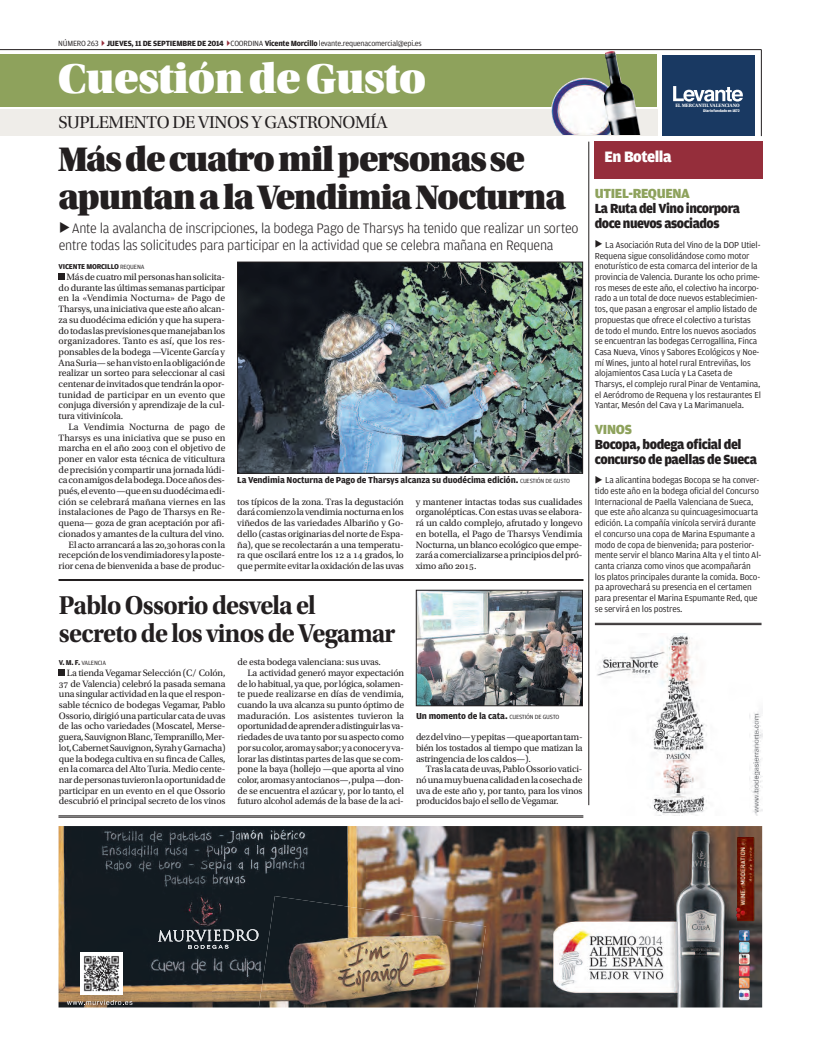
<style>
.page{position:relative;width:820px;height:1049px;background:#fff}
.page>*{position:absolute;margin:0;border:0;box-sizing:border-box;transform-origin:0 0}
.t1{font:44px "Utopia Std Black Headline";letter-spacing:-.015em;color:#fff}
.t2{font:36px/38.2px "Utopia Std Black Headline";letter-spacing:-.035em;color:#231f20}
.t3{font:27px/28px "Utopia Std Bold Subh";letter-spacing:-.03em;color:#231f20;scale:.96 1}
.t4{font:18px "Utopia Std Subh";letter-spacing:-.02em;color:#231f20}
.t5{font:900 16px "Amplitude";letter-spacing:-.03em;color:#fff}
.t6{font:300 14.5px/17px "Amplitude";letter-spacing:-.02em;color:#231f20}
.t7{font:900 14px/15px "Amplitude";letter-spacing:-.035em;color:#231f20}
.t8{font:900 14px "Amplitude";letter-spacing:-.025em;color:#8ea25c}
.t9{font:9.7px/10.7px "Utopia Std";letter-spacing:-.015em;color:#231f20;text-align:justify}
.t10{font:9.2px/10.7px "Amplitude";letter-spacing:-.015em;color:#231f20}
.t11{font:700 9.2px "Amplitude";letter-spacing:-.015em;color:#231f20}
.t12{font:8px "Amplitude";letter-spacing:-.025em;color:#231f20}
.t13{font:700 7.5px "Amplitude";letter-spacing:-.025em;color:#231f20}
.t14{font:6.5px "Amplitude";letter-spacing:-.025em;color:#231f20}
.t15{font:700 5px "Utopia Std";letter-spacing:-.025em;color:#fff}
.t16{font:700 3.9px "Amplitude";letter-spacing:-.035em;color:#fff}
.s1{font-weight:700}
.s2{font-weight:400;font-size:6.5px}
.s3{font-weight:400;font-size:6.4px}
.s4{font-weight:700;font-size:7.5px}
</style>
<div class="page">
<div style="left:0;top:55px;width:656px;height:52px;background:#8ea25c"></div>
<div style="left:0;top:109px;width:657px;height:27px;background:#efede9"></div>
<div style="left:662px;top:55px;width:93px;height:80px;background:#193962"></div>
<svg style="left:673px;top:86px;width:69px;height:16px"></svg>
<img style="left:552px;top:78px;width:68px;height:56px">
<hr style="left:0;top:49px;width:761px;height:1px;background:#231f20">
<hr style="left:760px;top:50px;width:1px;height:86px;background:#231f20">
<img style="left:609px;top:51px;width:30px;height:75px">
<img style="left:58px;top:826px;width:703px;height:181px">
<img style="left:735px;top:837px;width:19px;height:84px">
<svg style="left:738px;top:930px;width:11px;height:70px"></svg>
<svg style="left:159px;top:929px;width:99px;height:20px;background:#485055"></svg>
<img style="left:259px;top:896px;width:227px;height:111px">
<img style="left:80px;top:952px;width:42px;height:43px">
<svg style="left:67px;top:1000px;width:65px;height:5px"></svg>
<hr style="left:58px;top:815px;width:525px;height:1px;background:#231f20">
<hr style="left:58px;top:817px;width:525px;height:1px;background:#231f20">
<hr style="left:588px;top:142px;width:1px;height:663px;background:#231f20">
<svg style="left:59px;top:274px;width:6px;height:6px"></svg>
<hr style="left:58px;top:579px;width:525px;height:2px;background:#231f20">
<svg style="left:59px;top:670px;width:6px;height:6px"></svg>
<img style="left:418px;top:592px;width:162px;height:112px">
<div style="left:416px;top:590px;width:166px;height:116px;border:1px solid #231f20"></div>
<img style="left:239px;top:264px;width:341px;height:207px">
<div style="left:237px;top:262px;width:345px;height:211px;border:1px solid #231f20"></div>
<img style="left:597px;top:635px;width:165px;height:180px">
<hr style="left:594px;top:623px;width:167px;height:1px;background:#231f20">
<hr style="left:594px;top:624px;width:167px;height:1px;background:#231f20">
<div style="left:594px;top:141px;width:168px;height:38px;background:#952e3b"></div>
<p class="t12" style="left:58px;top:39px;width:364px">NÚMERO 263 <span class="s1">JUEVES, 11 DE SEPTIEMBRE DE 2014</span> COORDINA <span class="s1">Vicente Morcillo</span> levante.requenacomercial@epi.es</p>
<h1 class="t1" style="left:58px;top:62px;width:369px">Cuestión de Gusto</h1>
<h3 class="t4" style="left:58px;top:115px;width:330px">SUPLEMENTO DE VINOS Y GASTRONOMÍA</h3>
<h2 class="t2" style="left:59px;top:143px;width:508px">Más de cuatro mil personas se apuntan a la Vendimia Nocturna</h2>
<h3 class="t6" style="left:59px;top:219px;width:521px;text-indent:13px">Ante la avalancha de inscripciones, la bodega Pago de Tharsys ha tenido que realizar un sorteo entre todas las solicitudes para participar en la actividad que se celebra mañana en Requena</h3>
<p class="t13" style="left:59px;top:262px;width:87px">VICENTE MORCILLO <span class="s2">REQUENA</span></p>
<p class="t9" style="left:59px;top:272px;width:168px;text-indent:8px">Más de cuatro mil personas han solicita&shy;do durante las últimas semanas participar en la «Vendimia Nocturna» de Pago de Tharsys, una iniciativa que este año alcan&shy;za su duodécima edición y que ha supera&shy;do todas las previsiones que manejaban los organizadores. Tanto es así, que los res&shy;ponsables de la bodega —Vicente García y Ana Suria— se han visto en la obligación de realizar un sorteo para seleccionar al casi centenar de invitados que tendrán la opor&shy;tunidad de participar en un evento que conjuga diversión y aprendizaje de la cul&shy;tura vitivinícola.</p>
<p class="t9" style="left:59px;top:422px;width:168px;text-align:right">La Vendimia Nocturna de pago de Tharsys es una iniciativa que se puso en marcha en el año 2003 con el objetivo de poner en valor esta técnica de viticultura de precisión y compartir una jornada lúdi&shy;ca con amigos de la bodega. Doce años des&shy;pués, el evento —que en su duodécima edi&shy;ción se celebrará mañana viernes en las instalaciones de Pago de Tharsys en Re&shy;quena— goza de gran aceptación por afi&shy;cionados y amantes de la cultura del vino.<br>El acto arrancará a las 20,30 horas con la recepción de los vendimiadores y la poste&shy;rior cena de bienvenida a base de produc-</p>
<p class="t11" style="left:237px;top:475px;width:334px">La Vendimia Nocturna de Pago de Tharsys alcanza su duodécima edición. <span class="s3">CUESTIÓN DE GUSTO</span></p>
<p class="t9" style="left:237px;top:497px;width:168px">tos típicos de la zona. Tras la degustación dará comienzo la vendimia nocturna en los viñedos de las variedades Albariño y Go&shy;dello (castas originarias del norte de Espa&shy;ña), que se recolectarán a una temperatu&shy;ra que oscilará entre los 12 a 14 grados, lo que permite evitar la oxidación de las uvas</p>
<p class="t9" style="left:416px;top:497px;width:168px">y mantener intactas todas sus cualidades organolépticas. Con estas uvas se elabora&shy;rá un caldo complejo, afrutado y longevo en botella, el Pago de Tharsys Vendimia Nocturna, un blanco ecológico que empe&shy;zará a comercializarse a principios del pró&shy;ximo año 2015.</p>
<h3 class="t3" style="left:59px;top:593px;width:352px">Pablo Ossorio desvela el secreto de los vinos de Vegamar</h3>
<p class="t14" style="left:59px;top:659px;width:49px"><span class="s4">V. M. F.</span> VALENCIA</p>
<p class="t9" style="left:59px;top:668px;width:168px;text-indent:8px">La tienda Vegamar Selección (C/ Colón, 37 de Valencia) celebró la pasada semana una singular actividad en la que el respon&shy;sable técnico de bodegas Vegamar, Pablo Ossorio, dirigió una particular cata de uvas de las ocho variedades (Moscatel, Merse&shy;guera, Sauvignon Blanc, Tempranillo, Mer&shy;lot, Cabernet Sauvignon, Syrah y Garnacha) que la bodega cultiva en su finca de Calles, en la comarca del Alto Turia. Medio cente&shy;nar de personas tuvieron la oportunidad de participar en un evento en el que Ossorio descubrió el principal secreto de los vinos</p>
<p class="t9" style="left:237px;top:657px;width:145px">de esta bodega valenciana: sus uvas.</p>
<p class="t9" style="left:247px;top:668px;width:158px">La actividad generó mayor expectación</p>
<p class="t9" style="left:237px;top:679px;width:168px">de lo habitual, ya que, por lógica, solamen-</p>
<p class="t9" style="left:237px;top:690px;width:168px">te puede realizarse en días de vendimia,</p>
<p class="t9" style="left:237px;top:700px;width:168px">cuando la uva alcanza su punto óptimo de</p>
<p class="t9" style="left:237px;top:711px;width:168px">maduración. Los asistentes tuvieron la</p>
<p class="t9" style="left:237px;top:722px;width:168px">oportunidad de aprender a distinguir las va-</p>
<p class="t9" style="left:237px;top:732px;width:168px">riedades de uva tanto por su aspecto como</p>
<p class="t9" style="left:237px;top:743px;width:168px">por su color, aroma y sabor; y a conocer y va-</p>
<p class="t9" style="left:237px;top:754px;width:168px">lorar las distintas partes de las que se com-</p>
<p class="t9" style="left:237px;top:764px;width:168px">pone la baya (hollejo —que aporta al vino</p>
<p class="t9" style="left:237px;top:775px;width:168px">color, aromas y antocianos—, pulpa —don-</p>
<p class="t9" style="left:237px;top:786px;width:168px">de se encuentra el azúcar y, por lo tanto, el</p>
<p class="t9" style="left:237px;top:797px;width:168px">futuro alcohol además de la base de la aci-</p>
<p class="t11" style="left:416px;top:710px;width:144px">Un momento de la cata. <span class="s3">CUESTIÓN DE GUSTO</span></p>
<p class="t9" style="left:416px;top:732px;width:168px">dez del vino— y pepitas —que aportan tam&shy;bién los tostados al tiempo que matizan la astringencia de los caldos—).</p>
<p class="t9" style="left:416px;top:764px;width:168px;text-indent:10px">Tras la cata de uvas, Pablo Ossorio vatici&shy;nó una muy buena calidad en la cosecha de uva de este año y, por tanto, para los vinos producidos bajo el sello de Vegamar.</p>
<p class="t15" style="left:675px;top:104px;width:66px">EL MERCANTIL VALENCIANO</p>
<p class="t16" style="left:703px;top:108px;width:38px">Diario fundado en 1872</p>
<h3 class="t5" style="left:604px;top:148px;width:68px">En Botella</h3>
<h3 class="t8" style="left:594px;top:185px;width:97px">UTIEL-REQUENA</h3>
<h3 class="t7" style="left:594px;top:201px;width:147px">La Ruta del Vino incorpora doce nuevos asociados</h3>
<p class="t10" style="left:594px;top:239px;width:168px">◆ La Asociación Ruta del Vino de la DOP Utiel-Requena sigue consolidándose como motor enoturístico de esta comarca del interior de la provincia de Valencia. Durante los ocho prime&shy;ros meses de este año, el colectivo ha incorpo&shy;rado a un total de doce nuevos establecimien&shy;tos, que pasan a engrosar el amplio listado de propuestas que ofrece el colectivo a turistas de todo el mundo. Entre los nuevos asociados se encuentran las bodegas Cerrogallina, Finca Casa Nueva, Vinos y Sabores Ecológicos y Noe&shy;mí Wines, junto al hotel rural Entreviñas, los alojamientos Casa Lucía y La Caseta de Tharsys, el complejo rural Pinar de Ventamina, el Aeródromo de Requena y los restaurantes El Yantar, Mesón del Cava y La Marimanuela.</p>
<h3 class="t8" style="left:594px;top:421px;width:39px">VINOS</h3>
<h3 class="t7" style="left:594px;top:436px;width:164px">Bocopa, bodega oficial del concurso de paellas de Sueca</h3>
<p class="t10" style="left:594px;top:475px;width:168px">◆ La alicantina bodegas Bocopa se ha conver&shy;tido este año en la bodega oficial del Concurso Internacional de Paella Valenciana de Sueca, que este año alcanza su quincuagesimocuarta edición. La compañía vinícola servirá durante el concurso una copa de Marina Espumante a modo de copa de bienvenida; para posterior&shy;mente servir el blanco Marina Alta y el tinto Al&shy;canta crianza como vinos que acompañarán los platos principales durante la comida. Boco&shy;pa aprovechará su presencia en el certamen para presentar el Marina Espumante Red, que se servirá en los postres.</p>
</div>
